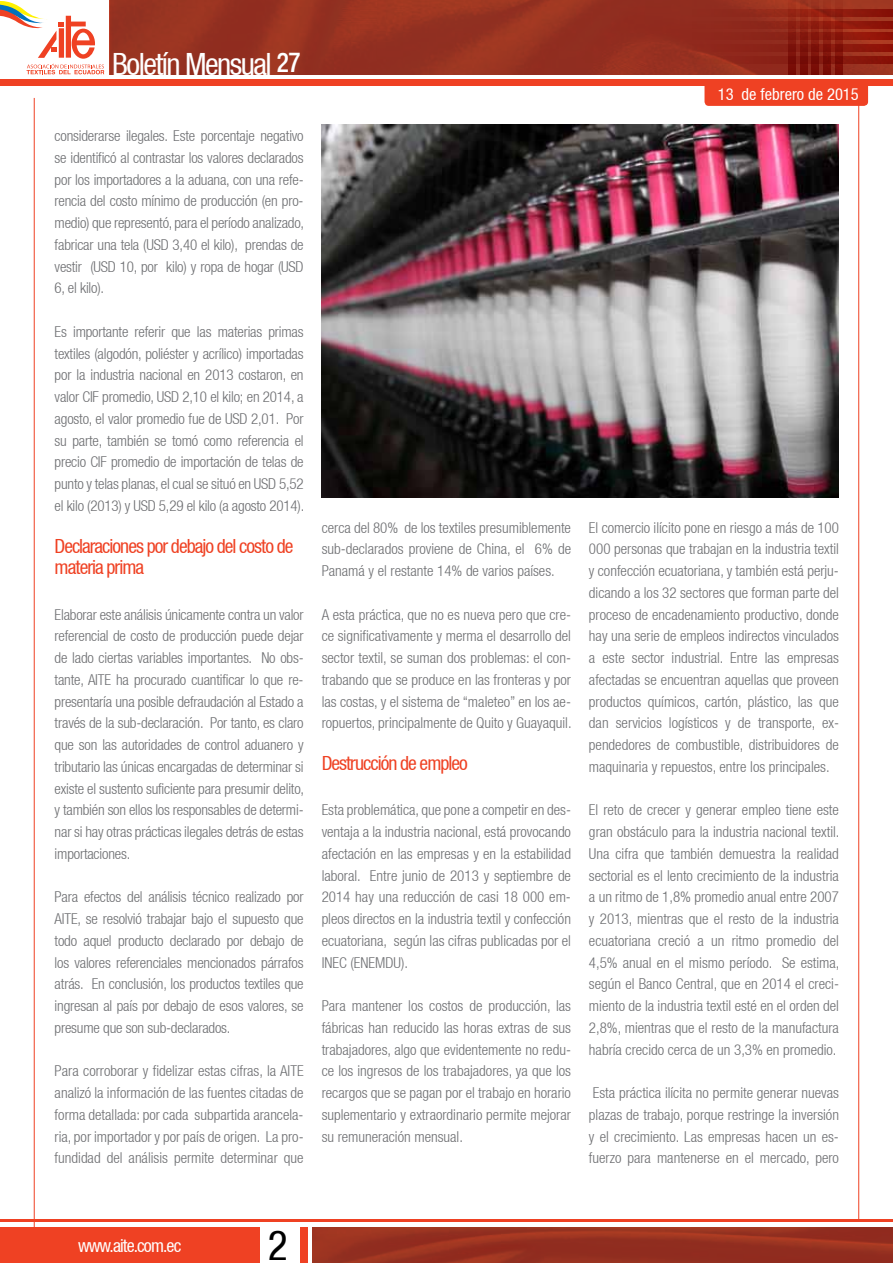
<style>
.page{position:relative;width:893px;height:1263px;background:#fff}
.page>*{position:absolute;margin:0;border:0;box-sizing:border-box;transform-origin:0 0}
.t1{font:condensed 41.55px "Helvetica Neue LT";color:#000}
.t2{font:condensed 30.6px "Helvetica Neue LT";letter-spacing:-.05em;color:#fff}
.t3{font:500 condensed 27.3px "Helvetica Neue LT";color:#fff;scale:.92 1}
.t4{font:condensed 19.5px/21px "Helvetica Neue LT";letter-spacing:-.05em;color:#ef4123}
.t5{font:condensed 18px "Helvetica Neue LT";letter-spacing:-.05em;color:#fff}
.t6{font:condensed 16.5px "Helvetica Neue LT";color:#fff}
.t7{font:300 condensed 15px/21.8px "Helvetica Neue LT";color:#6d6e71;text-align:justify}
</style>
<div class="page">
<svg style="left:0;top:1px;width:104px;height:73px"></svg>
<div style="left:0;top:79px;width:893px;height:7px;background:#ef4123"></div>
<img style="left:110px;top:0;width:783px;height:75px">
<svg style="left:687px;top:9px;width:206px;height:8px"></svg>
<svg style="left:687px;top:21px;width:206px;height:7px"></svg>
<svg style="left:687px;top:33px;width:206px;height:7px"></svg>
<svg style="left:687px;top:44px;width:206px;height:8px"></svg>
<svg style="left:687px;top:56px;width:206px;height:8px"></svg>
<svg style="left:835px;top:0;width:8px;height:74px"></svg>
<svg style="left:823px;top:0;width:8px;height:74px"></svg>
<svg style="left:811px;top:0;width:8px;height:74px"></svg>
<svg style="left:800px;top:0;width:7px;height:74px"></svg>
<svg style="left:788px;top:0;width:8px;height:74px"></svg>
<hr style="left:0;top:1219px;width:893px;height:3px;background:#ef4123">
<div style="left:0;top:1227px;width:259px;height:36px;background:#ef4123"></div>
<div style="left:300px;top:1227px;width:8px;height:36px;background:#ef4123"></div>
<hr style="left:858px;top:84px;width:1px;height:1136px;background:#ef4123">
<img style="left:313px;top:1227px;width:580px;height:36px">
<div style="left:704px;top:82px;width:164px;height:24px;background:#ef4123;border-radius:4px"></div>
<hr style="left:34px;top:98px;width:1px;height:1136px;background:#ef4123">
<img style="left:322px;top:124px;width:517px;height:373px">
<h2 class="t2" style="left:112px;top:46px;width:161px">Boletín Mensual</h2>
<h3 class="t3" style="left:277px;top:46px;width:27px">27</h3>
<p class="t7" style="left:55px;top:125px;width:251px">considerarse ilegales. Este porcentaje negativo se identificó al contrastar los valores declarados por los importadores a la aduana, con una refe&shy;rencia del costo mínimo de producción (en pro&shy;medio) que representó, para el período analizado, fabricar una tela (USD 3,40 el kilo), prendas de vestir (USD 10, por kilo) y ropa de hogar (USD 6, el kilo).</p>
<p class="t7" style="left:55px;top:320px;width:251px">Es importante referir que las materias primas textiles (algodón, poliéster y acrílico) importadas por la industria nacional en 2013 costaron, en valor CIF promedio, USD 2,10 el kilo; en 2014, a agosto, el valor promedio fue de USD 2,01. Por su parte, también se tomó como referencia el precio CIF promedio de importación de telas de punto y telas planas, el cual se situó en USD 5,52 el kilo (2013) y USD 5,29 el kilo (a agosto 2014).</p>
<h3 class="t4" style="left:55px;top:535px;width:240px">Declaraciones por debajo del costo de materia prima</h3>
<p class="t7" style="left:55px;top:603px;width:251px">Elaborar este análisis únicamente contra un valor referencial de costo de producción puede dejar de lado ciertas variables importantes. No obs&shy;tante, AITE ha procurado cuantificar lo que re&shy;presentaría una posible defraudación al Estado a través de la sub-declaración. Por tanto, es claro que son las autoridades de control aduanero y tributario las únicas encargadas de determinar si existe el sustento suficiente para presumir delito, y también son ellos los responsables de determi&shy;nar si hay otras prácticas ilegales detrás de estas importaciones.</p>
<p class="t7" style="left:55px;top:886px;width:251px">Para efectos del análisis técnico realizado por AITE, se resolvió trabajar bajo el supuesto que todo aquel producto declarado por debajo de los valores referenciales mencionados párrafos atrás. En conclusión, los productos textiles que ingresan al país por debajo de esos valores, se presume que son sub-declarados.</p>
<p class="t7" style="left:55px;top:1060px;width:251px">Para corroborar y fidelizar estas cifras, la AITE analizó la información de las fuentes citadas de forma detallada: por cada subpartida arancela&shy;ria, por importador y por país de origen. La pro&shy;fundidad del análisis permite determinar que</p>
<p class="t7" style="left:322px;top:516px;width:251px">cerca del 80% de los textiles presumiblemente sub-declarados proviene de China, el 6% de Panamá y el restante 14% de varios países.</p>
<p class="t7" style="left:322px;top:603px;width:251px">A esta práctica, que no es nueva pero que cre&shy;ce significativamente y merma el desarrollo del sector textil, se suman dos problemas: el con&shy;trabando que se produce en las fronteras y por las costas, y el sistema de “maleteo” en los ae&shy;ropuertos, principalmente de Quito y Guayaquil.</p>
<h3 class="t4" style="left:322px;top:753px;width:148px">Destrucción de empleo</h3>
<p class="t7" style="left:322px;top:799px;width:251px">Esta problemática, que pone a competir en des&shy;ventaja a la industria nacional, está provocando afectación en las empresas y en la estabilidad laboral. Entre junio de 2013 y septiembre de 2014 hay una reducción de casi 18 000 em&shy;pleos directos en la industria textil y confección ecuatoriana, según las cifras publicadas por el INEC (ENEMDU).</p>
<p class="t7" style="left:322px;top:995px;width:251px">Para mantener los costos de producción, las fábricas han reducido las horas extras de sus trabajadores, algo que evidentemente no redu&shy;ce los ingresos de los trabajadores, ya que los recargos que se pagan por el trabajo en horario suplementario y extraordinario permite mejorar su remuneración mensual.</p>
<p class="t6" style="left:718px;top:84px;width:142px">13 de febrero de 2015</p>
<p class="t7" style="left:589px;top:516px;width:252px">El comercio ilícito pone en riesgo a más de 100<br>000 personas que trabajan en la industria textil y confección ecuatoriana, y también está perju&shy;dicando a los 32 sectores que forman parte del proceso de encadenamiento productivo, donde hay una serie de empleos indirectos vinculados a este sector industrial. Entre las empresas afectadas se encuentran aquellas que proveen productos químicos, cartón, plástico, las que dan servicios logísticos y de transporte, ex&shy;pendedores de combustible, distribuidores de maquinaria y repuestos, entre los principales.</p>
<p class="t7" style="left:589px;top:799px;width:252px">El reto de crecer y generar empleo tiene este gran obstáculo para la industria nacional textil.<br>Una cifra que también demuestra la realidad sectorial es el lento crecimiento de la industria a un ritmo de 1,8% promedio anual entre 2007 y 2013, mientras que el resto de la industria ecuatoriana creció a un ritmo promedio del 4,5% anual en el mismo período. Se estima, según el Banco Central, que en 2014 el creci&shy;miento de la industria textil esté en el orden del 2,8%, mientras que el resto de la manufactura habría crecido cerca de un 3,3% en promedio.</p>
<p class="t7" style="left:589px;top:1082px;width:252px">Esta práctica ilícita no permite generar nuevas plazas de trabajo, porque restringe la inversión y el crecimiento. Las empresas hacen un es&shy;fuerzo para mantenerse en el mercado, pero</p>
<p class="t5" style="left:78px;top:1235px;width:105px">www.aite.com.ec</p>
<h1 class="t1" style="left:268px;top:1221px;width:21px">2</h1>
</div>
